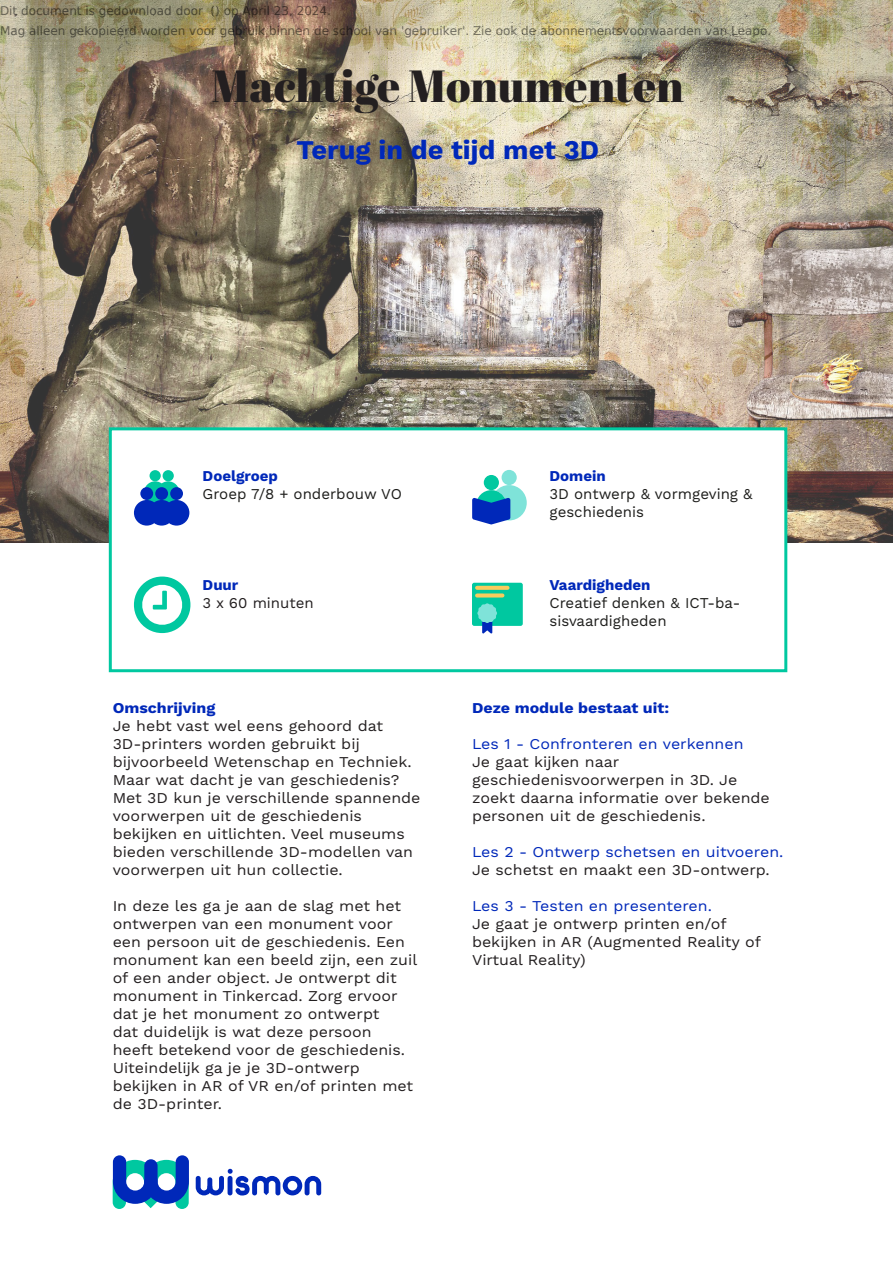
<style>
.page{position:relative;width:893px;height:1263px;background:#fff}
.page>*{position:absolute;margin:0;border:0;box-sizing:border-box;transform-origin:0 0}
.Alineastijl_1{font:45px "Abril Fatface";color:#231f20}
.Alineastijl_1-2{font:700 27px "Work Sans";color:#0028b9}
.t1{font:15px/18px "Work Sans";color:#231f20;scale:1.06 1}
.t2{font:15px/18px "Work Sans";color:#0028b9;scale:1.06 1}
.t3{font:15px/18px "Work Sans";color:#1d1d1b}
.t4{font:700 15px "Work Sans";color:#0028b9;scale:1.06 1}
.t5{font:700 15px "Work Sans";color:#0028b9}
.t6{font:15px "Work Sans";color:#231f20}
.t7{font:12px/20.4px "DejaVu Sans";color:rgb(0 0 0/.5)}
.s1{color:#231f20}
</style>
<div class="page">
<img style="left:0;top:0;width:893px;height:543px">
<div style="left:109px;top:427px;width:678px;height:245px;background:#fff;border:3px solid #00c8a0"></div>
<svg style="left:113px;top:1155px;width:76px;height:54px"></svg>
<svg style="left:196px;top:1169px;width:125px;height:26px"></svg>
<div style="left:144px;top:481px;width:22px;height:23px;background:#00c8a0;border-radius:50%"></div>
<div style="left:150px;top:470px;width:11px;height:11px;background:#00c8a0;border-radius:50%"></div>
<div style="left:157px;top:481px;width:22px;height:23px;background:#00c8a0;border-radius:50%"></div>
<div style="left:163px;top:470px;width:11px;height:11px;background:#00c8a0;border-radius:50%"></div>
<div style="left:149px;top:500px;width:25px;height:26px;background:#0028b9;border-radius:50%"></div>
<div style="left:155px;top:487px;width:13px;height:13px;background:#0028b9;border-radius:50%"></div>
<div style="left:164px;top:500px;width:25px;height:26px;background:#0028b9;border-radius:50%"></div>
<div style="left:170px;top:487px;width:13px;height:13px;background:#0028b9;border-radius:50%"></div>
<div style="left:134px;top:500px;width:26px;height:26px;background:#0028b9;border-radius:50%"></div>
<div style="left:140px;top:487px;width:13px;height:13px;background:#0028b9;border-radius:50%"></div>
<div style="left:472px;top:583px;width:50px;height:43px;background:#00c8a0;border-radius:2px"></div>
<svg style="left:477px;top:586px;width:31px;height:4px"></svg>
<svg style="left:477px;top:593px;width:25px;height:4px"></svg>
<svg style="left:477px;top:603px;width:20px;height:30px"></svg>
<div style="left:484px;top:475px;width:15px;height:15px;background:#00c8a0;border-radius:50%"></div>
<div style="left:502px;top:470px;width:15px;height:15px;background:#7fe3d9;border-radius:50%"></div>
<svg style="left:472px;top:485px;width:55px;height:39px"></svg>
<svg style="left:134px;top:576px;width:56px;height:57px"></svg>
<p class="t7" style="left:0;top:0;width:773px">Dit document is gedownload door () op April 23, 2024.<br>Mag alleen gekopieerd worden voor gebruik binnen de school van 'gebruiker'. Zie ook de abonnementsvoorwaarden van Leapo.</p>
<p class="Alineastijl_1" style="left:212px;top:54px;width:474px">Machtige Monumenten</p>
<p class="Alineastijl_1-2" style="left:296px;top:134px;width:304px">Terug in de tijd met 3D</p>
<p class="t5" style="left:203px;top:467px;width:77px">Doelgroep</p>
<p class="t3" style="left:203px;top:486px;width:201px">Groep 7/8 + onderbouw VO</p>
<p class="t5" style="left:203px;top:576px;width:37px">Duur</p>
<p class="t6" style="left:203px;top:594px;width:113px">3 x 60 minuten</p>
<p class="t4" style="left:113px;top:699px;width:98px">Omschrijving</p>
<p class="t1" style="left:113px;top:718px;width:284px">Je hebt vast wel eens gehoord dat 3D-printers worden gebruikt bij bijvoorbeeld Wetenschap en Techniek.<br>Maar wat dacht je van geschiedenis?</p>
<p class="t1" style="left:113px;top:790px;width:292px">Met 3D kun je verschillende spannende voorwerpen uit de geschiedenis bekijken en uitlichten. Veel museums bieden verschillende 3D-modellen van voorwerpen uit hun collectie.</p>
<p class="t1" style="left:113px;top:898px;width:289px">In deze les ga je aan de slag met het ontwerpen van een monument voor een persoon uit de geschiedenis. Een monument kan een beeld zijn, een zuil of een ander object. Je ontwerpt dit monument in Tinkercad. Zorg ervoor dat je het monument zo ontwerpt<br>dat duidelijk is wat deze persoon<br>heeft betekend voor de geschiedenis.<br>Uiteindelijk ga je je 3D-ontwerp bekijken in AR of VR en/of printen met de 3D-printer.</p>
<p class="t5" style="left:549px;top:467px;width:58px">Domein</p>
<p class="t3" style="left:549px;top:486px;width:205px">3D ontwerp &amp; vormgeving &amp; geschiedenis</p>
<p class="t5" style="left:549px;top:576px;width:103px">Vaardigheden</p>
<p class="t3" style="left:549px;top:595px;width:193px">Creatief denken &amp; ICT-ba&shy;sisvaardigheden</p>
<p class="t4" style="left:472px;top:699px;width:188px">Deze module bestaat uit:</p>
<p class="t2" style="left:472px;top:736px;width:258px">Les 1 - Confronteren en verkennen</p>
<p class="t1" style="left:472px;top:754px;width:282px">Je gaat kijken naar geschiedenisvoorwerpen in 3D. Je zoekt daarna informatie over bekende personen uit de geschiedenis.</p>
<p class="t2" style="left:472px;top:844px;width:295px">Les 2 - Ontwerp schetsen en uitvoeren.<br><span class="s1">Je schetst en maakt een 3D-ontwerp.</span></p>
<p class="t2" style="left:472px;top:898px;width:228px">Les 3 - Testen en presenteren.</p>
<p class="t1" style="left:472px;top:916px;width:274px">Je gaat je ontwerp printen en/of bekijken in AR (Augmented Reality of<br>Virtual Reality)</p>
</div>
